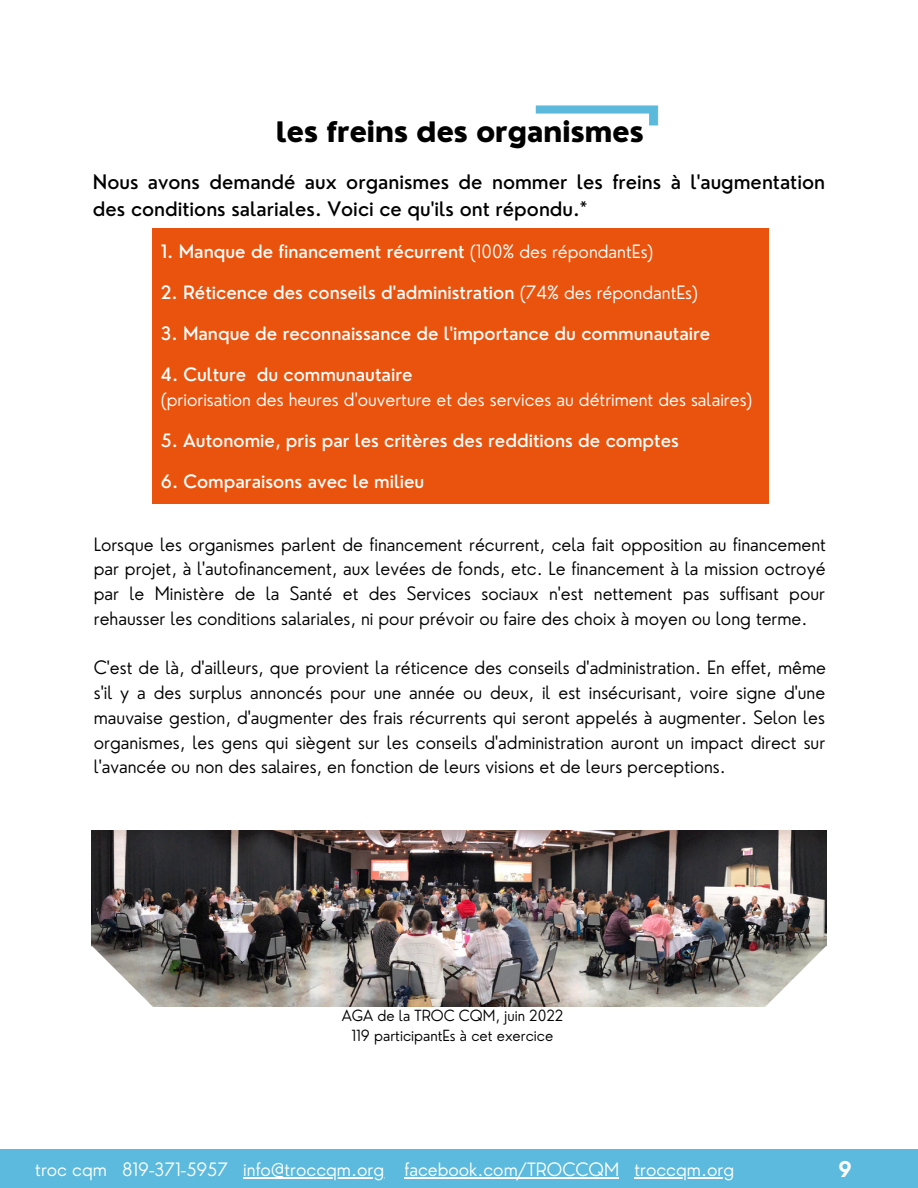
<style>
.page{position:relative;width:918px;height:1188px;background:#fff}
.page>*{position:absolute;margin:0;border:0;box-sizing:border-box;transform-origin:0 0}
.t1{font:800 27.6px "Nourd";letter-spacing:-.02em;color:#000}
.t2{font:700 21px "Nourd";color:#fff}
.t3{font:500 19.5px/27px "Nourd";color:#000}
.t4{font:300 18px/24.8px "Nourd";color:#000;text-align:justify}
.t5{font:500 18px "Nourd";color:#fff}
.t6{font:300 18px "Nourd";color:#fff}
.t7{font:300 15px/20.2px "Nourd";color:#000;text-align:center}
.s1{font-weight:300}
</style>
<div class="page">
<div style="left:0;top:1149px;width:918px;height:39px;background:#5bbadd"></div>
<img style="left:535px;top:105px;width:124px;height:21px">
<img style="left:92px;top:831px;width:734px;height:175px">
<svg style="left:746px;top:946px;width:81px;height:61px"></svg>
<svg style="left:91px;top:946px;width:81px;height:61px"></svg>
<div style="left:152px;top:229px;width:616px;height:275px;background:#e9530d"></div>
<hr style="left:243px;top:1177px;width:141px;height:1px;background:#fff">
<hr style="left:404px;top:1177px;width:215px;height:1px;background:#fff">
<hr style="left:634px;top:1177px;width:100px;height:1px;background:#fff">
<h1 class="t1" style="left:276px;top:114px;width:370px">les freins des organismes</h1>
<p class="t3" style="left:93px;top:169px;width:734px">Nous avons demandé aux organismes de nommer les freins à l'augmentation des conditions salariales. Voici ce qu'ils ont répondu.*</p>
<p class="t5" style="left:161px;top:240px;width:494px">1. Manque de financement récurrent <span class="s1">(100% des répondantEs)</span></p>
<p class="t5" style="left:161px;top:281px;width:539px">2. Réticence des conseils d'administration <span class="s1">(74% des répondantEs)</span></p>
<p class="t5" style="left:161px;top:322px;width:551px">3. Manque de reconnaissance de l'importance du communautaire</p>
<p class="t5" style="left:161px;top:363px;width:253px">4. Culture du communautaire</p>
<p class="t6" style="left:161px;top:388px;width:593px">(priorisation des heures d'ouverture et des services au détriment des salaires)</p>
<p class="t5" style="left:161px;top:429px;width:520px">5. Autonomie, pris par les critères des redditions de comptes</p>
<p class="t5" style="left:161px;top:470px;width:265px">6. Comparaisons avec le milieu</p>
<p class="t4" style="left:94px;top:531px;width:734px">Lorsque les organismes parlent de financement récurrent, cela fait opposition au financement par projet, à l'autofinancement, aux levées de fonds, etc. Le financement à la mission octroyé par le Ministère de la Santé et des Services sociaux n'est nettement pas suffisant pour rehausser les conditions salariales, ni pour prévoir ou faire des choix à moyen ou long terme.</p>
<p class="t4" style="left:94px;top:655px;width:734px">C'est de là, d'ailleurs, que provient la réticence des conseils d'administration. En effet, même s'il y a des surplus annoncés pour une année ou deux, il est insécurisant, voire signe d'une mauvaise gestion, d'augmenter des frais récurrents qui seront appelés à augmenter. Selon les organismes, les gens qui siègent sur les conseils d'administration auront un impact direct sur l'avancée ou non des salaires, en fonction de leurs visions et de leurs perceptions.</p>
<p class="t7" style="left:342px;top:1005px;width:223px">AGA de la TROC CQM, juin 2022<br>119 participantEs à cet exercice</p>
<p class="t6" style="left:35px;top:1158px;width:700px">troc cqm 819-371-5957 info@troccqm.org facebook.com/TROCCQM troccqm.org</p>
<p class="t2" style="left:838px;top:1156px;width:15px">9</p>
</div>
